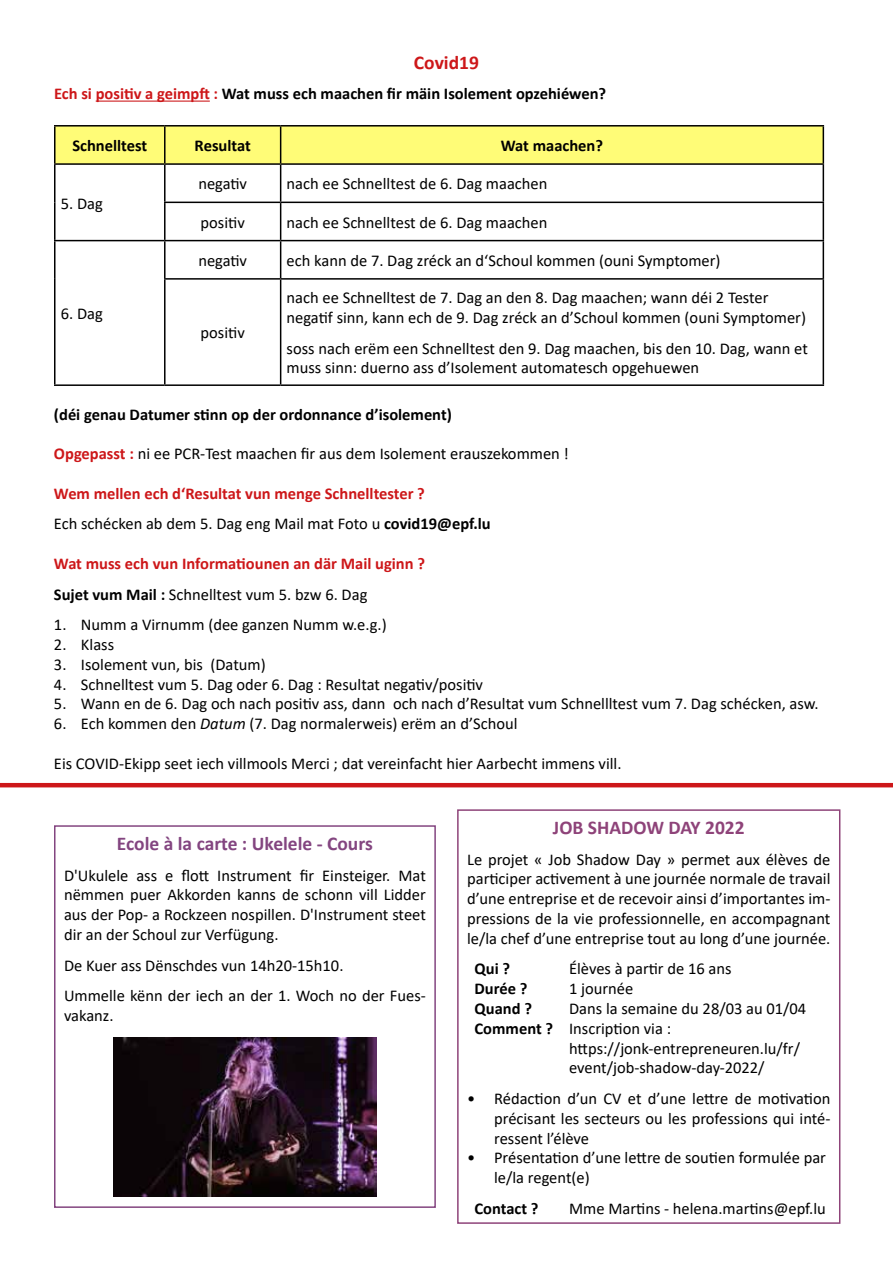
<style>
.page{position:relative;width:893px;height:1263px;background:#fff}
.page>*{position:absolute;margin:0;border:0;box-sizing:border-box;transform-origin:0 0}
.t1{font:700 19.5px "Calibri";color:#834580}
.t2{font:700 19.5px "Calibri";color:#8e4379}
.t3{font:700 19.5px "Calibri";color:#cd1719}
.t4{font:16.5px/19.8px "Calibri";color:#000}
.t5{font:700 16.5px/30.6px "Calibri";color:#cd1719}
.t6{font:700 16.5px "Calibri";color:#000}
.s1{color:#cd1719}
.s2{font-weight:700;color:#cd1719}
.s3{font-weight:400;color:#000}
.s4{color:#000}
.s5{font-style:italic}
.s6{font-weight:700}
</style>
<div class="page">
<hr style="left:96px;top:101px;width:114px;height:1px;background:#cd1719">
<div style="left:56px;top:127px;width:767px;height:36px;background:#fffc77"></div>
<hr style="left:54px;top:125px;width:111px;height:2px;background:#000">
<hr style="left:54px;top:127px;width:2px;height:36px;background:#000">
<hr style="left:165px;top:125px;width:116px;height:2px;background:#000">
<hr style="left:164px;top:127px;width:2px;height:36px;background:#000">
<hr style="left:281px;top:125px;width:543px;height:2px;background:#000">
<hr style="left:280px;top:127px;width:1px;height:36px;background:#000">
<hr style="left:823px;top:127px;width:1px;height:36px;background:#000">
<hr style="left:54px;top:163px;width:111px;height:2px;background:#000">
<hr style="left:54px;top:165px;width:2px;height:37px;background:#000">
<hr style="left:165px;top:163px;width:116px;height:2px;background:#000">
<hr style="left:164px;top:165px;width:2px;height:37px;background:#000">
<hr style="left:281px;top:163px;width:543px;height:2px;background:#000">
<hr style="left:280px;top:165px;width:1px;height:37px;background:#000">
<hr style="left:823px;top:165px;width:1px;height:37px;background:#000">
<hr style="left:54px;top:202px;width:2px;height:38px;background:#000">
<hr style="left:164px;top:202px;width:117px;height:1px;background:#000">
<hr style="left:164px;top:203px;width:2px;height:37px;background:#000">
<hr style="left:281px;top:202px;width:543px;height:1px;background:#000">
<hr style="left:280px;top:203px;width:1px;height:37px;background:#000">
<hr style="left:823px;top:203px;width:1px;height:37px;background:#000">
<hr style="left:54px;top:240px;width:111px;height:1px;background:#000">
<hr style="left:54px;top:241px;width:2px;height:38px;background:#000">
<hr style="left:165px;top:240px;width:116px;height:1px;background:#000">
<hr style="left:164px;top:241px;width:2px;height:37px;background:#000">
<hr style="left:281px;top:240px;width:543px;height:1px;background:#000">
<hr style="left:280px;top:241px;width:1px;height:37px;background:#000">
<hr style="left:823px;top:241px;width:1px;height:37px;background:#000">
<hr style="left:54px;top:279px;width:2px;height:105px;background:#000">
<hr style="left:164px;top:278px;width:117px;height:2px;background:#000">
<hr style="left:164px;top:280px;width:2px;height:104px;background:#000">
<hr style="left:281px;top:278px;width:543px;height:2px;background:#000">
<hr style="left:280px;top:280px;width:1px;height:104px;background:#000">
<hr style="left:823px;top:280px;width:1px;height:104px;background:#000">
<hr style="left:54px;top:384px;width:111px;height:2px;background:#000">
<hr style="left:165px;top:384px;width:116px;height:2px;background:#000">
<hr style="left:281px;top:384px;width:543px;height:2px;background:#000">
<div style="left:54px;top:825px;width:382px;height:383px;border:2px solid #834580"></div>
<hr style="left:0;top:783px;width:893px;height:4px;background:#cd1719">
<img style="left:114px;top:1038px;width:262px;height:158px">
<div style="left:457px;top:809px;width:383px;height:415px;border:2px solid #8e4379"></div>
<p class="t3" style="left:414px;top:48px;width:67px">Covid19</p>
<p class="t6" style="left:54px;top:82px;width:554px"><span class="s1">Ech si positiv a geimpft :</span> Wat muss ech maachen fir mäin Isolement opzehiéwen?</p>
<p class="t6" style="left:72px;top:134px;width:76px">Schnelltest</p>
<p class="t6" style="left:195px;top:134px;width:58px">Resultat</p>
<p class="t6" style="left:501px;top:134px;width:104px">Wat maachen?</p>
<p class="t4" style="left:61px;top:193px;width:44px">5. Dag</p>
<p class="t4" style="left:198px;top:174px;width:50px">negativ</p>
<p class="t4" style="left:287px;top:174px;width:262px">nach ee Schnelltest de 6. Dag maachen</p>
<p class="t4" style="left:201px;top:212px;width:46px">positiv</p>
<p class="t4" style="left:287px;top:212px;width:262px">nach ee Schnelltest de 6. Dag maachen</p>
<p class="t4" style="left:198px;top:250px;width:50px">negativ</p>
<p class="t4" style="left:287px;top:250px;width:435px">ech kann de 7. Dag zréck an d‘Schoul kommen (ouni Symptomer)</p>
<p class="t4" style="left:287px;top:287px;width:521px">nach ee Schnelltest de 7. Dag an den 8. Dag maachen; wann déi 2 Tester negatif sinn, kann ech de 9. Dag zréck an d’Schoul kommen (ouni Symptomer)</p>
<p class="t4" style="left:287px;top:338px;width:523px">soss nach erëm een Schnelltest den 9. Dag maachen, bis den 10. Dag, wann et muss sinn: duerno ass d’Isolement automatesch opgehuewen</p>
<p class="t6" style="left:54px;top:402px;width:399px">(déi genau Datumer stinn op der ordonnance d’isolement)</p>
<p class="t4" style="left:54px;top:443px;width:516px"><span class="s2">Opgepasst :</span> ni ee PCR-Test maachen fir aus dem Isolement erauszekommen !</p>
<p class="t5" style="left:54px;top:478px;width:438px">Wem mellen ech d‘Resultat vun menge Schnelltester ?<br><span class="s3">Ech schécken ab dem 5. Dag eng Mail mat Foto u</span> <span class="s4">covid19@epf.lu</span></p>
<p class="t5" style="left:54px;top:548px;width:373px">Wat muss ech vun Informatiounen an där Mail uginn ?<br><span class="s4">Sujet vum Mail :</span> <span class="s3">Schnelltest vum 5. bzw 6. Dag</span></p>
<p class="t4" style="left:54px;top:614px;width:334px">1. Numm a Virnumm (dee ganzen Numm w.e.g.)</p>
<p class="t4" style="left:54px;top:634px;width:62px">2. Klass</p>
<p class="t4" style="left:54px;top:654px;width:213px">3. Isolement vun, bis (Datum)</p>
<p class="t4" style="left:54px;top:674px;width:431px">4. Schnelltest vum 5. Dag oder 6. Dag : Resultat negativ/positiv</p>
<p class="t4" style="left:54px;top:694px;width:766px">5. Wann en de 6. Dag och nach positiv ass, dann och nach d’Resultat vum Schnellltest vum 7. Dag schécken, asw.</p>
<p class="t4" style="left:54px;top:713px;width:465px">6. Ech kommen den <span class="s5">Datum</span> (7. Dag normalerweis) erëm an d’Schoul</p>
<p class="t4" style="left:54px;top:753px;width:569px">Eis COVID-Ekipp seet iech villmools Merci ; dat vereinfacht hier Aarbecht immens vill.</p>
<p class="t4" style="left:61px;top:303px;width:44px">6. Dag</p>
<p class="t4" style="left:201px;top:322px;width:46px">positiv</p>
<p class="t1" style="left:117px;top:830px;width:257px">Ecole à la carte : Ukelele - Cours</p>
<p class="t4" style="left:64px;top:865px;width:363px;text-align:justify">D'Ukulele ass e flott Instrument fir Einsteiger. Mat nëmmen puer Akkorden kanns de schonn vill Lidder aus der Pop- a Rockzeen nospillen. D'Instrument steet dir an der Schoul zur Verfügung.</p>
<p class="t4" style="left:64px;top:949px;width:363px;line-height:30.6px">De Kuer ass Dënschdes vun 14h20-15h10.<br>Ummelle kënn der iech an der 1. Woch no der Fues-</p>
<p class="t4" style="left:64px;top:1005px;width:51px">vakanz.</p>
<p class="t2" style="left:553px;top:814px;width:193px">JOB SHADOW DAY 2022</p>
<p class="t4" style="left:467px;top:849px;width:365px;text-align:justify">Le projet « Job Shadow Day » permet aux élèves de participer activement à une journée normale de travail d’une entreprise et de recevoir ainsi d’importantes im&shy;pressions de la vie professionnelle, en accompagnant le/la chef d’une entreprise tout au long d’une journée.</p>
<p class="t6" style="left:475px;top:957px;width:37px">Qui ?</p>
<p class="t4" style="left:569px;top:958px;width:164px">Élèves à partir de 16 ans</p>
<p class="t6" style="left:475px;top:977px;width:54px">Durée ?</p>
<p class="t4" style="left:569px;top:978px;width:66px">1 journée</p>
<p class="t6" style="left:475px;top:997px;width:59px">Quand ?</p>
<p class="t4" style="left:569px;top:998px;width:239px">Dans la semaine du 28/03 au 01/04</p>
<p class="t4" style="left:475px;top:1018px;width:198px"><span class="s6">Comment ?</span> Inscription via :</p>
<p class="t4" style="left:569px;top:1038px;width:232px">https://jonk-entrepreneuren.lu/fr/</p>
<p class="t4" style="left:569px;top:1057px;width:197px">event/job-shadow-day-2022/</p>
<p class="t4" style="left:494px;top:1088px;width:338px;text-align:justify;text-indent:-27px">• Rédaction d’un CV et d’une lettre de motivation précisant les secteurs ou les professions qui inté&shy;ressent l’élève</p>
<p class="t4" style="left:494px;top:1148px;width:333px;text-indent:-27px">• Présentation d’une lettre de soutien formulée par le/la regent(e)</p>
<p class="t6" style="left:475px;top:1197px;width:66px">Contact ?</p>
<p class="t4" style="left:569px;top:1198px;width:258px">Mme Martins - helena.martins@epf.lu</p>
</div>
